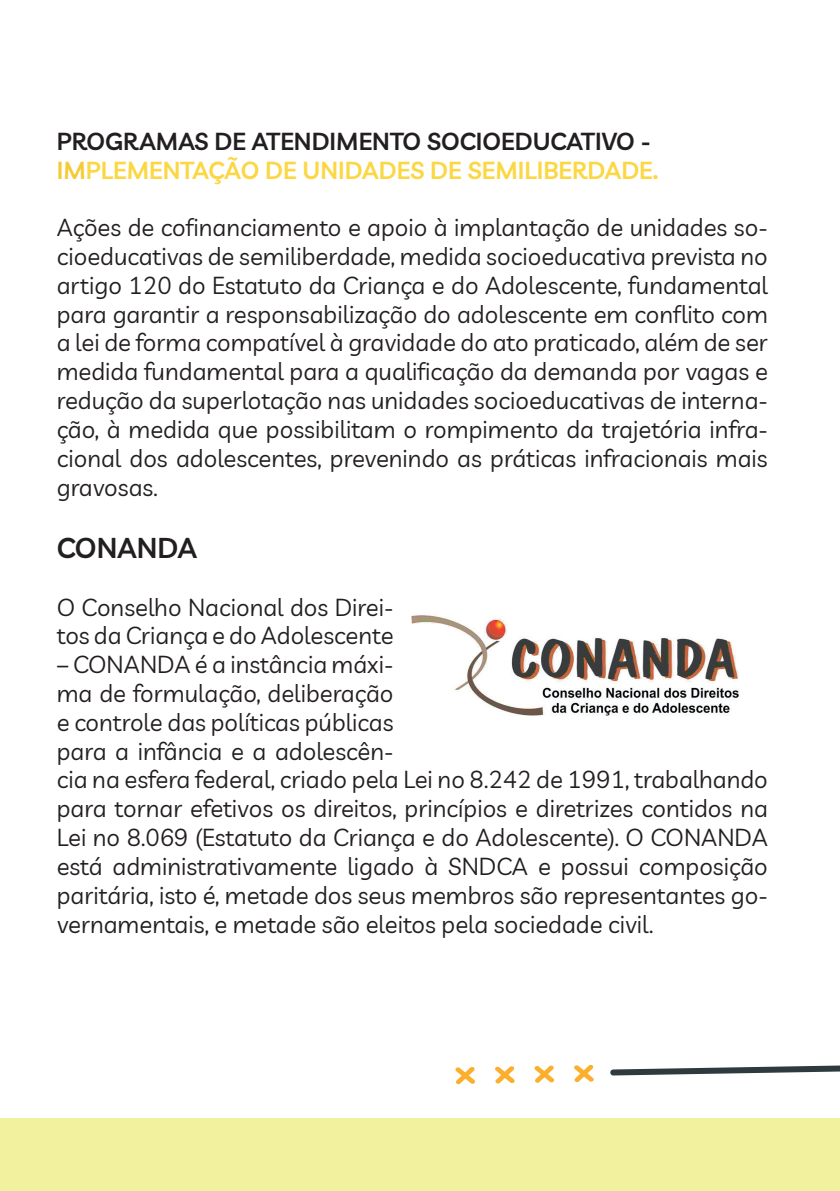
<style>
.page{position:relative;width:840px;height:1191px;background:#fff}
.page>*{position:absolute;margin:0;border:0;box-sizing:border-box;transform-origin:0 0}
.t1{font:600 28px "Livvic";color:#231f20}
.t2{font:24px/28.8px "Livvic";color:#231f20}
.t3{font:600 24px/28.8px "Livvic";color:#231f20}
.s1{color:#f4cb36}
.s2{color:#fbd743}
</style>
<div class="page">
<img style="left:411px;top:615px;width:328px;height:101px">
<svg style="left:495px;top:1066px;width:19px;height:17px"></svg>
<svg style="left:455px;top:1067px;width:20px;height:17px"></svg>
<svg style="left:534px;top:1065px;width:20px;height:17px"></svg>
<svg style="left:574px;top:1065px;width:19px;height:17px"></svg>
<svg style="left:610px;top:1065px;width:229px;height:10px;fill:#2e3b3f"></svg>
<div style="left:0;top:1118px;width:839px;height:73px;background:#f2f19d"></div>
<p class="t3" style="left:57px;top:125px;width:603px">PROGRAMAS DE ATENDIMENTO SOCIOEDUCATIVO -<br><span class="s1">IM</span><span class="s2">PLEMENTAÇÃO DE UNIDADES DE SEMILIBERDADE.</span></p>
<p class="t2" style="left:57px;top:212px;width:712px;text-align:justify">Ações de cofinanciamento e apoio à implantação de unidades so&shy;cioeducativas de semiliberdade, medida socioeducativa prevista no artigo 120 do Estatuto da Criança e do Adolescente, fundamental para garantir a responsabilização do adolescente em conflito com a lei de forma compatível à gravidade do ato praticado, além de ser medida fundamental para a qualificação da demanda por vagas e redução da superlotação nas unidades socioeducativas de interna&shy;ção, à medida que possibilitam o rompimento da trajetória infra&shy;cional dos adolescentes, prevenindo as práticas infracionais mais gravosas.</p>
<p class="t1" style="left:57px;top:526px;width:142px">CONANDA</p>
<p class="t2" style="left:57px;top:591px;width:338px">O Conselho Nacional dos Direi&shy;tos da Criança e do Adolescente</p>
<p class="t2" style="left:57px;top:649px;width:712px">– CONANDA é a instância máxi-<br>ma de formulação, deliberação<br>e controle das políticas públicas<br>para a infância e a adolescên-<br>cia na esfera federal, criado pela Lei no 8.242 de 1991, trabalhando para tornar efetivos os direitos, princípios e diretrizes contidos na Lei no 8.069 (Estatuto da Criança e do Adolescente). O CONANDA está administrativamente ligado à SNDCA e possui composição paritária, isto é, metade dos seus membros são representantes go&shy;vernamentais, e metade são eleitos pela sociedade civil.</p>
</div>
